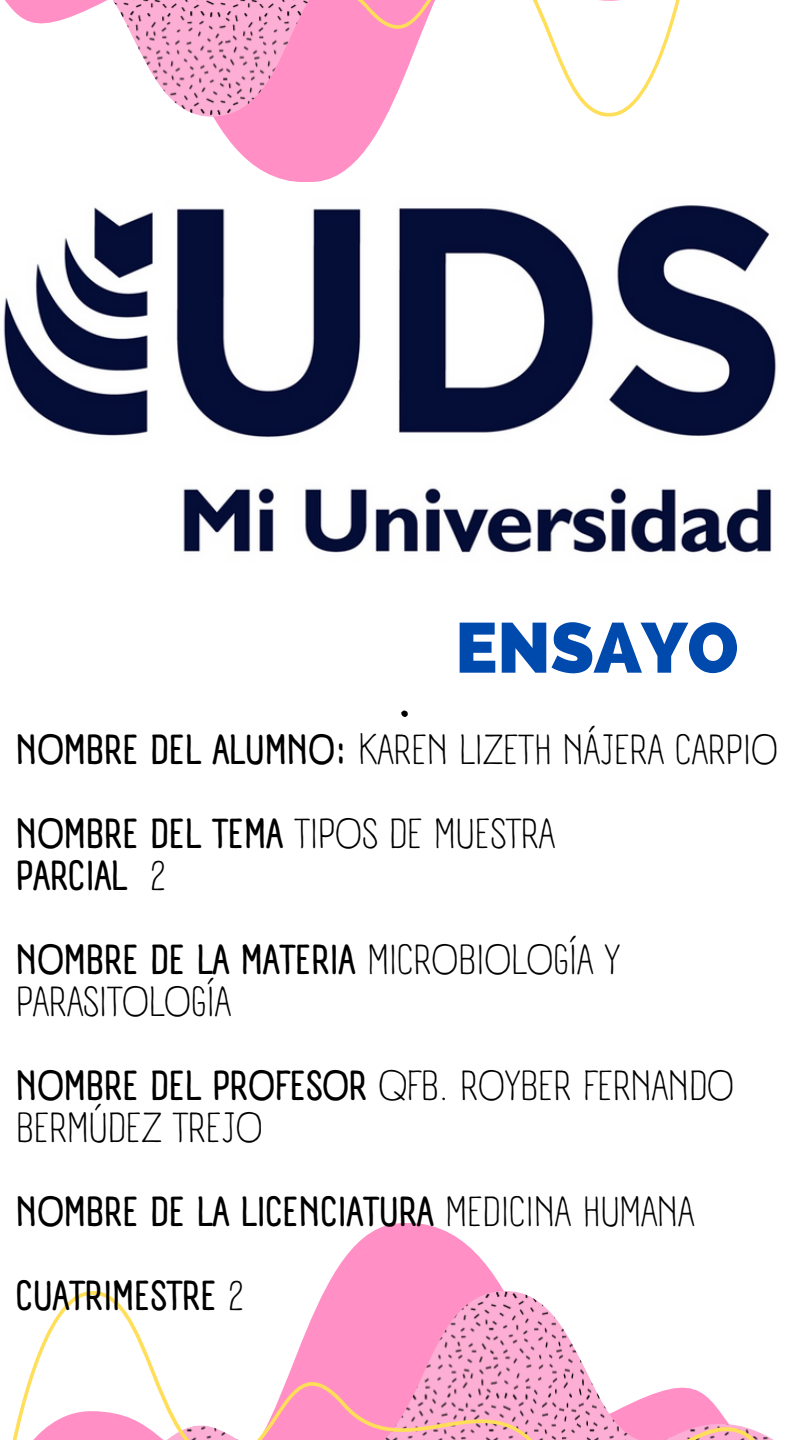
<style>
.page{position:relative;width:810px;height:1440px;background:#fff}
.page>*{position:absolute;margin:0;border:0;box-sizing:border-box;transform-origin:0 0}
.t1{font:800 70.5px "Raleway";color:#004aad}
.t2{font:700 67px "A Day Without Sun Text";color:#000}
.t3{font:41px/84px "A Day Without Sun Text";color:#000}
.t4{font:700 41px/84px "A Day Without Sun Text";color:#000}
.s1{font-weight:700}
.s2{font-weight:400}
</style>
<div class="page">
<svg style="left:325px;top:1223px;width:178px;height:66px;fill:#ff8fc5"></svg>
<svg style="left:12px;top:1289px;width:762px;height:151px"></svg>
<svg style="left:214px;top:118px;width:171px;height:64px;fill:#ff8fc5"></svg>
<svg style="left:5px;top:0;width:675px;height:118px"></svg>
<img style="left:3px;top:205px;width:773px;height:348px">
<h1 class="t1" style="left:455px;top:606px;width:285px">ENSAYO</h1>
<h2 class="t2" style="left:396px;top:653px;width:19px">.</h2>
<p class="t3" style="left:16px;top:708px;width:764px"><span class="s1">NOMBRE DEL ALUMNO:</span> KAREN LIZETH NÁJERA CARPIO<br><span class="s1">NOMBRE DEL TEMA</span> TIPOS DE MUESTRA</p>
<p class="t4" style="left:16px;top:834px;width:606px">PARCIAL <span class="s2">2<br></span>NOMBRE DE LA MATERIA <span class="s2">MICROBIOLOGÍA Y</span></p>
<p class="t3" style="left:16px;top:960px;width:719px">PARASITOLOGÍA<br><span class="s1">NOMBRE DEL PROFESOR</span> QFB. ROYBER FERNANDO</p>
<p class="t4" style="left:16px;top:1086px;width:680px"><span class="s2">BERMÚDEZ TREJO<br></span>NOMBRE DE LA LICENCIATURA <span class="s2">MEDICINA HUMANA<br></span>CUATRIMESTRE <span class="s2">2</span></p>
</div>
